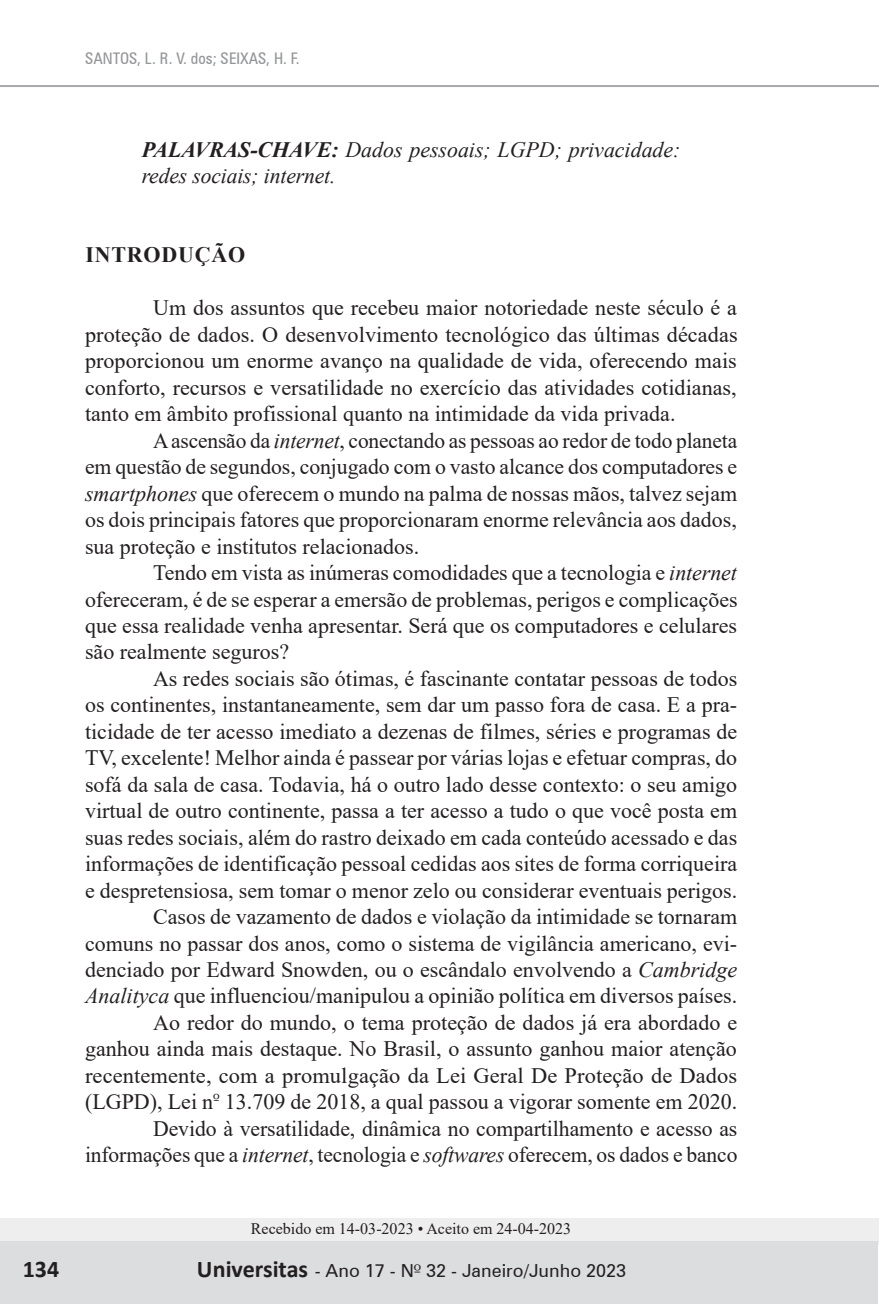
<style>
.page{position:relative;width:879px;height:1304px;background:#fff}
.page>*{position:absolute;margin:0;border:0;box-sizing:border-box;transform-origin:0 0}
.t1{font:700 24px "Calibri";color:#231f20}
.t2{font:22px/26.4px "Times New Roman";color:#231f20;text-align:justify}
.t3{font:italic 22px/26px "Times New Roman";color:#231f20}
.t4{font:700 22px "Times New Roman";letter-spacing:.035em;color:#231f20}
.t5{font:18px "Zurich BT";color:#231f20}
.t6{font:16px "Times New Roman";color:#231f20}
.t7{font:condensed 16px "Zurich BT";color:#939598}
.s1{font-weight:700}
.s2{font-style:italic}
.s3{font-family:"Calibri";font-weight:700;font-size:24px}
.s4{font-family:"Zapf Humanist 601 BT"}
</style>
<div class="page">
<div style="left:0;top:1218px;width:878px;height:27px;background:#eeeeef"></div>
<div style="left:0;top:1242px;width:878px;height:62px;background:#dcdddf"></div>
<hr style="left:0;top:85px;width:879px;height:2px;background:#a8a9ad">
<p class="t7" style="left:85px;top:48px;width:216px">SANTOS, L. R. V. dos; SEIXAS, H. F.</p>
<p class="t3" style="left:142px;top:136px;width:540px"><span class="s1">PALAVRAS-CHAVE:</span> Dados pessoais; LGPD; privacidade: redes sociais; internet.</p>
<p class="t4" style="left:85px;top:239px;width:161px">INTRODUÇÃO</p>
<p class="t2" style="left:85px;top:294px;width:654px;text-indent:68px">Um dos assuntos que recebeu maior notoriedade neste século é a proteção de dados. O desenvolvimento tecnológico das últimas décadas proporcionou um enorme avanço na qualidade de vida, oferecendo mais conforto, recursos e versatilidade no exercício das atividades cotidianas, tanto em âmbito profissional quanto na intimidade da vida privada.</p>
<p class="t2" style="left:85px;top:426px;width:654px;text-indent:68px">A ascensão da <span class="s2">internet</span>, conectando as pessoas ao redor de todo planeta em questão de segundos, conjugado com o vasto alcance dos computadores e <span class="s2">smartphones</span> que oferecem o mundo na palma de nossas mãos, talvez sejam os dois principais fatores que proporcionaram enorme relevância aos dados, sua proteção e institutos relacionados.</p>
<p class="t2" style="left:85px;top:559px;width:654px;text-indent:68px">Tendo em vista as inúmeras comodidades que a tecnologia e <span class="s2">internet </span>ofereceram, é de se esperar a emersão de problemas, perigos e complicações que essa realidade venha apresentar. Será que os computadores e celulares são realmente seguros?</p>
<p class="t2" style="left:85px;top:665px;width:654px;text-align:right">As redes sociais são ótimas, é fascinante contatar pessoas de todos<br>os continentes, instantaneamente, sem dar um passo fora de casa. E a pra&shy;ticidade de ter acesso imediato a dezenas de filmes, séries e programas de TV, excelente! Melhor ainda é passear por várias lojas e efetuar compras, do sofá da sala de casa. Todavia, há o outro lado desse contexto: o seu amigo virtual de outro continente, passa a ter acesso a tudo o que você posta em suas redes sociais, além do rastro deixado em cada conteúdo acessado e das informações de identificação pessoal cedidas aos sites de forma corriqueira e despretensiosa, sem tomar o menor zelo ou considerar eventuais perigos.<br>Casos de vazamento de dados e violação da intimidade se tornaram comuns no passar dos anos, como o sistema de vigilância americano, evi&shy;denciado por Edward Snowden, ou o escândalo envolvendo a <span class="s2">Cambridge Analityca</span> que influenciou/manipulou a opinião política em diversos países.<br>Ao redor do mundo, o tema proteção de dados já era abordado e ganhou ainda mais destaque. No Brasil, o assunto ganhou maior atenção recentemente, com a promulgação da Lei Geral De Proteção de Dados (LGPD), Lei n<sup>º</sup> 13.709 de 2018, a qual passou a vigorar somente em 2020.<br>Devido à versatilidade, dinâmica no compartilhamento e acesso as informações que a <span class="s2">internet</span>, tecnologia e <span class="s2">softwares</span> oferecem, os dados e banco</p>
<p class="t6" style="left:251px;top:1218px;width:322px">Recebido em 14-03-2023 • Aceito em 24-04-2023</p>
<p class="t1" style="left:23px;top:1252px;width:38px">134</p>
<p class="t5" style="left:197px;top:1260px;width:431px"><span class="s3">Universitas</span> - Ano 17 - N<span class="s4">º</span> 32 - Janeiro/Junho 2023</p>
</div>
